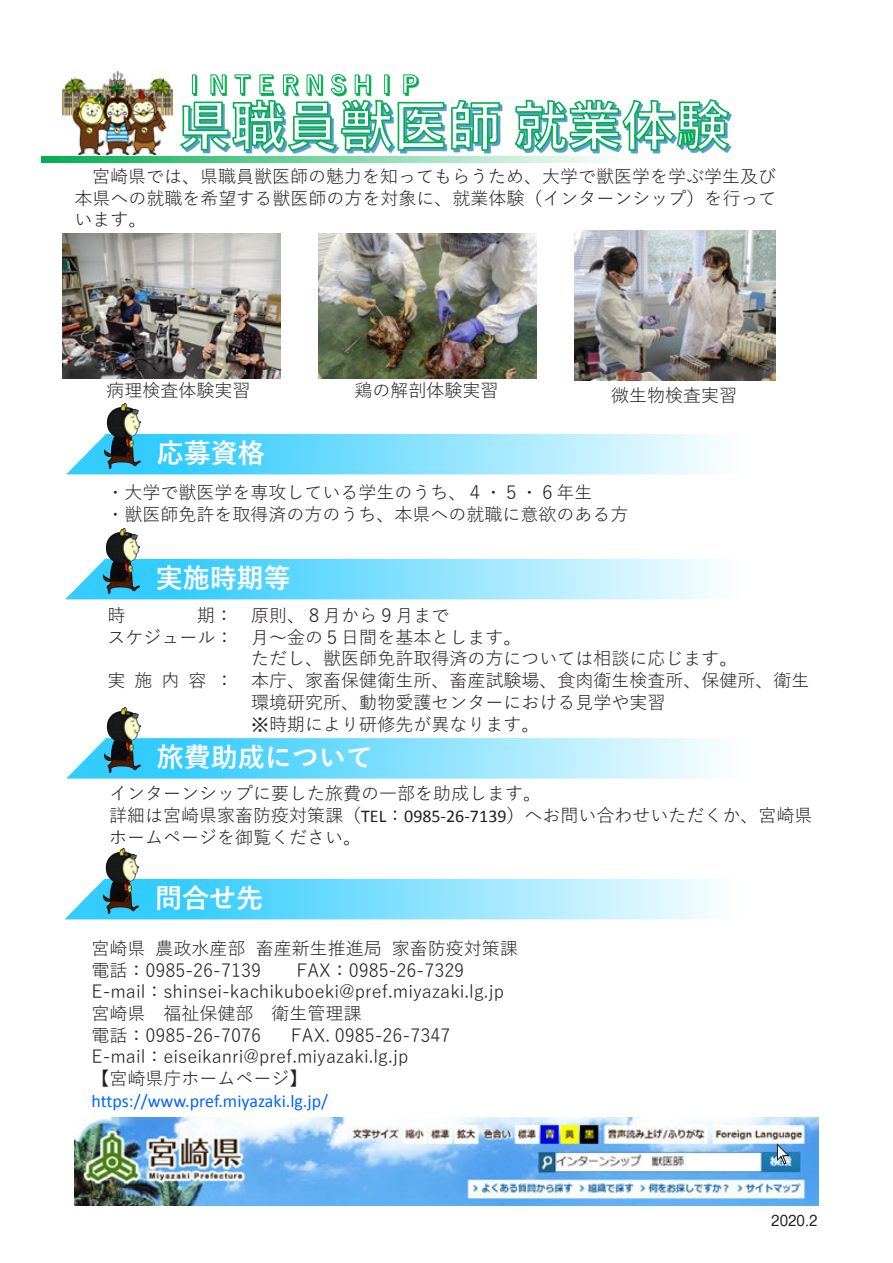
<style>
.page{position:relative;width:893px;height:1263px;background:#fff}
.page>*{position:absolute;margin:0;border:0;box-sizing:border-box;transform-origin:0 0}
.t1{font:700 27px "Yu Gothic";color:#fff}
.t2{font:18px/21.6px "Yu Gothic";color:#231f20}
.t3{font:18px "Calibri";color:#06f}
.t4{font:13.8px "Shin M Go Pro";color:#231f20}
.s1{font-family:"MS Gothic"}
.s2{font-family:"Calibri"}
</style>
<div class="page">
<svg style="left:41px;top:156px;width:105px;height:7px"></svg>
<img style="left:146px;top:152px;width:324px;height:11px">
<img style="left:482px;top:104px;width:31px;height:59px">
<svg style="left:513px;top:99px;width:218px;height:156px"></svg>
<img style="left:62px;top:71px;width:111px;height:84px">
<img style="left:168px;top:71px;width:5px;height:31px">
<svg style="left:180px;top:74px;width:321px;height:78px"></svg>
<svg style="left:66px;top:434px;width:653px;height:40px;background:#8de2fe"></svg>
<img style="left:105px;top:403px;width:36px;height:65px">
<svg style="left:65px;top:559px;width:653px;height:40px;background:#8de2fe"></svg>
<img style="left:104px;top:528px;width:36px;height:65px">
<svg style="left:66px;top:738px;width:653px;height:41px;background:#8ee2fe"></svg>
<img style="left:105px;top:707px;width:36px;height:65px">
<img style="left:74px;top:1117px;width:745px;height:88px">
<svg style="left:65px;top:879px;width:652px;height:40px;background:#8ce2fe"></svg>
<img style="left:103px;top:848px;width:36px;height:65px">
<svg style="left:776px;top:1143px;width:14px;height:22px"></svg>
<img style="left:318px;top:233px;width:218px;height:145px">
<img style="left:62px;top:233px;width:218px;height:145px">
<img style="left:574px;top:230px;width:201px;height:151px">
<p class="t2" style="left:74px;top:163px;width:704px;text-align:justify;text-indent:18px">宮崎県では、県職員獣医師の魅力を知ってもらうため、大学で獣医学を学ぶ学生及び本県への就職を希望する獣医師の方を対象に、就業体験（インターンシップ）を行っています。</p>
<p class="t2" style="left:106px;top:378px;width:145px">病理検査体験実習</p>
<p class="t2" style="left:354px;top:377px;width:145px">鶏の解剖体験実習</p>
<p class="t2" style="left:611px;top:382px;width:127px">微生物検査実習</p>
<h1 class="t1" style="left:157px;top:438px;width:109px">応募資格</h1>
<p class="t2" style="left:106px;top:480px;width:523px">・大学で獣医学を専攻している学生のうち、４・５・６年生<br>・獣医師免許を取得済の方のうち、本県への就職に意欲のある方</p>
<h1 class="t1" style="left:156px;top:563px;width:136px">実施時期等</h1>
<p class="t2" style="left:107px;top:603px;width:19px">時</p>
<p class="t2" style="left:197px;top:603px;width:254px">期： 原則、８月から９月まで</p>
<p class="t2" style="left:107px;top:624px;width:415px">スケジュール： 月～金の５日間を基本とします。</p>
<p class="t2" style="left:251px;top:646px;width:488px">ただし、獣医師免許取得済の方については相談に応じます。</p>
<p class="t2" style="left:107px;top:667px;width:703px">実施内容： 本庁、家畜保健衛生所、畜産試験場、食肉衛生検査所、保健所、衛生</p>
<p class="t2" style="left:251px;top:689px;width:416px">環境研究所、動物愛護センターにおける見学や実習</p>
<p class="t2" style="left:251px;top:711px;width:290px"><span class="s1">※</span>時期により研修先が異なります。</p>
<h1 class="t1" style="left:157px;top:742px;width:217px">旅費助成について</h1>
<p class="t2" style="left:109px;top:781px;width:705px">インターンシップに要した旅費の一部を助成します。<br>詳細は宮崎県家畜防疫対策課（<span class="s2">TEL</span>：<span class="s2">0985-26-7139</span>）へお問い合わせいただくか、宮崎県ホームページを御覧ください。</p>
<h1 class="t1" style="left:155px;top:883px;width:110px">問合せ先</h1>
<p class="t2" style="left:92px;top:935px;width:428px">宮崎県 農政水産部 畜産新生推進局 家畜防疫対策課電話：0985-26-7139</p>
<p class="t2" style="left:92px;top:957px;width:414px;text-indent:205px">FAX：0985-26-7329<br>E-mail：shinsei-kachikuboeki@pref.miyazaki.lg.jp宮崎県 福祉保健部 衛生管理課<br>電話：0985-26-7076</p>
<p class="t2" style="left:92px;top:1022px;width:360px;text-indent:199px">FAX. 0985-26-7347<br>E-mail：eiseikanri@pref.miyazaki.lg.jp<br>【宮崎県庁ホームページ】</p>
<p class="t3" style="left:92px;top:1089px;width:238px">https://www.pref.miyazaki.lg.jp/</p>
<p class="t4" style="left:771px;top:1210px;width:48px">2020.2</p>
</div>
